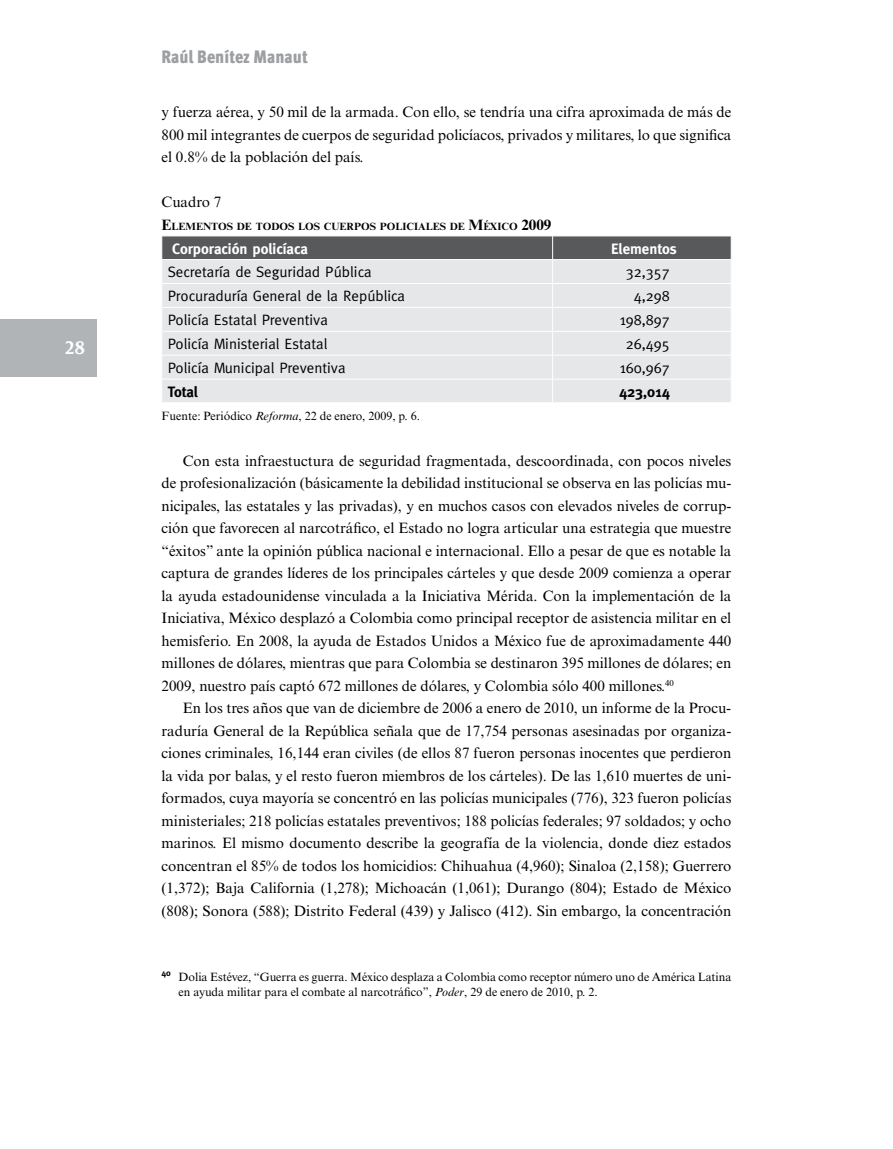
<style>
.page{position:relative;width:893px;height:1149px;background:#fff}
.page>*{position:absolute;margin:0;border:0;box-sizing:border-box;transform-origin:0 0}
.t1{font:900 18px "Meta Cond";color:#9d9fa2}
.t2{font:700 18px "Angie";color:#fff}
.t3{font:15px/22.5px "Times New Roman MT Std";color:#000;text-align:justify}
.t4{font:15px "Meta";color:#000}
.t5{font:700 15px "Meta";color:#fff}
.t6{font:700 15px "Meta";color:#000}
.t7{font:12px/15px "Times New Roman MT Std";color:#000}
.t8{font:700 10.5px "Times New Roman MT Std";color:#000}
.s1{font-size:15px}
.s2{font-style:italic}
</style>
<div class="page">
<div style="left:0;top:320px;width:97px;height:57px;background:#b1b4b6"></div>
<svg style="left:162px;top:236px;width:570px;height:166px;background:#d3d4d5"></svg>
<p class="t2" style="left:65px;top:338px;width:22px">28</p>
<p class="t1" style="left:162px;top:46px;width:148px">Raúl Benítez Manaut</p>
<p class="t3" style="left:162px;top:101px;width:571px">y fuerza aérea, y 50 mil de la armada. Con ello, se tendría una cifra aproximada de más de 800 mil integrantes de cuerpos de seguridad policíacos, privados y militares, lo que significa el 0.8% de la población del país.</p>
<p class="t3" style="left:162px;top:191px;width:61px">Cuadro 7</p>
<p class="t8" style="left:162px;top:220px;width:391px"><span class="s1">E</span>LEMENTOS DE TODOS LOS CUERPOS POLICIALES DE <span class="s1">M</span>ÉXICO <span class="s1">2009</span></p>
<p class="t5" style="left:172px;top:240px;width:137px">Corporación policíaca</p>
<p class="t5" style="left:611px;top:240px;width:67px">Elementos</p>
<p class="t4" style="left:168px;top:263px;width:205px">Secretaría de Seguridad Pública</p>
<p class="t4" style="left:626px;top:263px;width:46px">32,357</p>
<p class="t4" style="left:168px;top:287px;width:239px">Procuraduría General de la República</p>
<p class="t4" style="left:634px;top:287px;width:38px">4,298</p>
<p class="t4" style="left:168px;top:311px;width:162px">Policía Estatal Preventiva</p>
<p class="t4" style="left:620px;top:311px;width:52px">198,897</p>
<p class="t4" style="left:168px;top:335px;width:161px">Policía Ministerial Estatal</p>
<p class="t4" style="left:626px;top:335px;width:46px">26,495</p>
<p class="t4" style="left:168px;top:359px;width:179px">Policía Municipal Preventiva</p>
<p class="t4" style="left:620px;top:359px;width:52px">160,967</p>
<p class="t6" style="left:168px;top:383px;width:32px">Total</p>
<p class="t6" style="left:619px;top:383px;width:52px">423,014</p>
<p class="t7" style="left:162px;top:409px;width:260px">Fuente: Periódico <span class="s2">Reforma</span>, 22 de enero, 2009, p. 6.</p>
<p class="t3" style="left:162px;top:449px;width:571px;text-indent:21px">Con esta infraestuctura de seguridad fragmentada, descoordinada, con pocos niveles de profesionalización (básicamente la debilidad institucional se observa en las policías mu&shy;nicipales, las estatales y las privadas), y en muchos casos con elevados niveles de corrup&shy;ción que favorecen al narcotráfico, el Estado no logra articular una estrategia que muestre “éxitos” ante la opinión pública nacional e internacional. Ello a pesar de que es notable la captura de grandes líderes de los principales cárteles y que desde 2009 comienza a operar la ayuda estadounidense vinculada a la Iniciativa Mérida. Con la implementación de la Iniciativa, México desplazó a Colombia como principal receptor de asistencia militar en el hemisferio. En 2008, la ayuda de Estados Unidos a México fue de aproximadamente 440 millones de dólares, mientras que para Colombia se destinaron 395 millones de dólares; en 2009, nuestro país captó 672 millones de dólares, y Colombia sólo 400 millones.<sup>40</sup></p>
<p class="t3" style="left:162px;top:696px;width:571px;text-indent:21px">En los tres años que van de diciembre de 2006 a enero de 2010, un informe de la Procu&shy;raduría General de la República señala que de 17,754 personas asesinadas por organiza&shy;ciones criminales, 16,144 eran civiles (de ellos 87 fueron personas inocentes que perdieron la vida por balas, y el resto fueron miembros de los cárteles). De las 1,610 muertes de uni&shy;formados, cuya mayoría se concentró en las policías municipales (776), 323 fueron policías ministeriales; 218 policías estatales preventivos; 188 policías federales; 97 soldados; y ocho marinos. El mismo documento describe la geografía de la violencia, donde diez estados concentran el 85% de todos los homicidios: Chihuahua (4,960); Sinaloa (2,158); Guerrero (1,372); Baja California (1,278); Michoacán (1,061); Durango (804); Estado de México (808); Sonora (588); Distrito Federal (439) y Jalisco (412). Sin embargo, la concentración</p>
<p class="t7" style="left:179px;top:968px;width:554px;text-indent:-17px"><sup>40</sup> Dolia Estévez, “Guerra es guerra. México desplaza a Colombia como receptor número uno de América Latina en ayuda militar para el combate al narcotráfico”, <span class="s2">Poder</span>, 29 de enero de 2010, p. 2.</p>
</div>
